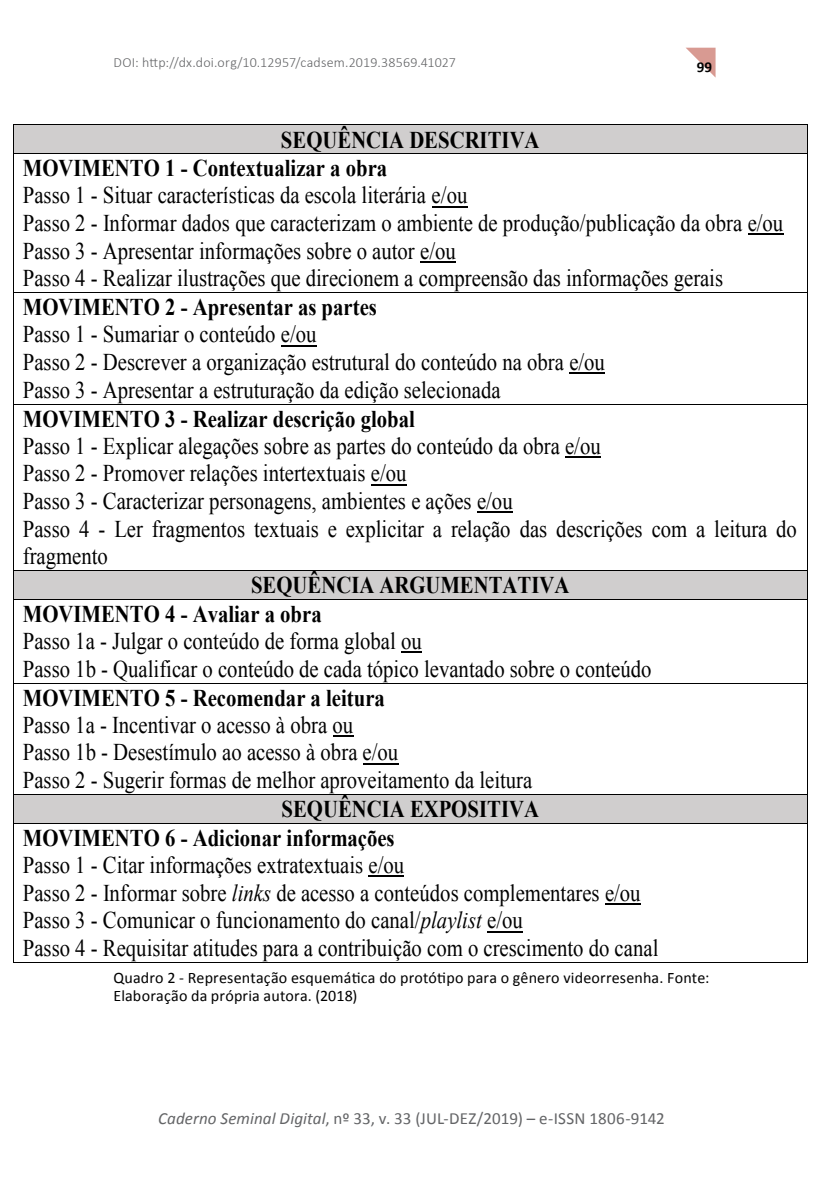
<style>
.page{position:relative;width:823px;height:1191px;background:#fff}
.page>*{position:absolute;margin:0;border:0;box-sizing:border-box;transform-origin:0 0}
.t1{font:24px/27.6px "Times New Roman";color:#000;scale:.86 1}
.t2{font:700 24px/28.6px "Times New Roman";color:#000;scale:.86 1}
.t3{font:17px "Calibri";letter-spacing:.005em;color:#636466}
.t4{font:16px/18px "Calibri";letter-spacing:.01em;color:#000}
.t5{font:700 15px "Calibri";color:#000}
.t6{font:300 14px "Calibri";letter-spacing:.015em;color:#636466}
.s1{font-style:italic}
</style>
<div class="page">
<svg style="left:686px;top:48px;width:29px;height:29px"></svg>
<div style="left:14px;top:126px;width:792px;height:27px;background:#d0cece"></div>
<hr style="left:14px;top:124px;width:792px;height:1px;background:#000">
<hr style="left:431px;top:206px;width:36px;height:1px;background:#000">
<hr style="left:747px;top:234px;width:36px;height:1px;background:#000">
<hr style="left:420px;top:261px;width:35px;height:1px;background:#000">
<svg style="left:13px;top:124px;width:1px;height:30px"></svg>
<hr style="left:14px;top:153px;width:792px;height:1px;background:#000">
<svg style="left:806px;top:124px;width:1px;height:30px"></svg>
<hr style="left:13px;top:154px;width:1px;height:138px;background:#000">
<hr style="left:806px;top:154px;width:1px;height:138px;background:#000">
<hr style="left:281px;top:345px;width:35px;height:1px;background:#000">
<hr style="left:569px;top:373px;width:35px;height:1px;background:#000">
<hr style="left:14px;top:292px;width:792px;height:1px;background:#000">
<hr style="left:13px;top:293px;width:1px;height:110px;background:#000">
<hr style="left:806px;top:293px;width:1px;height:110px;background:#000">
<hr style="left:565px;top:456px;width:35px;height:1px;background:#000">
<hr style="left:370px;top:484px;width:36px;height:1px;background:#000">
<hr style="left:477px;top:512px;width:35px;height:1px;background:#000">
<hr style="left:14px;top:403px;width:792px;height:1px;background:#000">
<hr style="left:13px;top:404px;width:1px;height:166px;background:#000">
<hr style="left:806px;top:404px;width:1px;height:166px;background:#000">
<div style="left:14px;top:571px;width:792px;height:28px;background:#d0cece"></div>
<hr style="left:14px;top:570px;width:792px;height:1px;background:#000">
<hr style="left:401px;top:651px;width:21px;height:2px;background:#000">
<svg style="left:13px;top:570px;width:1px;height:30px"></svg>
<hr style="left:14px;top:599px;width:792px;height:1px;background:#000">
<svg style="left:806px;top:570px;width:1px;height:30px"></svg>
<hr style="left:13px;top:600px;width:1px;height:82px;background:#000">
<hr style="left:806px;top:600px;width:1px;height:82px;background:#000">
<svg style="left:333px;top:735px;width:20px;height:1px"></svg>
<hr style="left:362px;top:763px;width:36px;height:1px;background:#000">
<hr style="left:14px;top:682px;width:792px;height:1px;background:#000">
<hr style="left:13px;top:683px;width:1px;height:111px;background:#000">
<hr style="left:806px;top:683px;width:1px;height:111px;background:#000">
<div style="left:14px;top:795px;width:792px;height:28px;background:#d0cece"></div>
<hr style="left:14px;top:794px;width:792px;height:1px;background:#000">
<hr style="left:368px;top:875px;width:36px;height:2px;background:#000">
<hr style="left:604px;top:903px;width:36px;height:1px;background:#000">
<hr style="left:487px;top:931px;width:35px;height:1px;background:#000">
<svg style="left:13px;top:794px;width:1px;height:30px"></svg>
<hr style="left:14px;top:823px;width:792px;height:1px;background:#000">
<svg style="left:806px;top:794px;width:1px;height:30px"></svg>
<hr style="left:13px;top:824px;width:1px;height:138px;background:#000">
<hr style="left:14px;top:962px;width:792px;height:1px;background:#000">
<hr style="left:806px;top:824px;width:1px;height:138px;background:#000">
<p class="t6" style="left:113px;top:54px;width:344px">DOI: http://dx.doi.org/10.12957/cadsem.2019.38569.41027</p>
<p class="t5" style="left:696px;top:57px;width:17px">99</p>
<p class="t2" style="left:23px;top:125px;width:602px;text-indent:258px">SEQUÊNCIA DESCRITIVA<br>MOVIMENTO 1 - Contextualizar a obra</p>
<p class="t1" style="left:23px;top:181px;width:885px">Passo 1 - Situar características da escola literária e/ou<br>Passo 2 - Informar dados que caracterizam o ambiente de produção/publicação da obra e/ou Passo 3 - Apresentar informações sobre o autor e/ou<br>Passo 4 - Realizar ilustrações que direcionem a compreensão das informações gerais</p>
<p class="t2" style="left:23px;top:292px;width:413px">MOVIMENTO 2 - Apresentar as partes</p>
<p class="t1" style="left:23px;top:320px;width:678px">Passo 1 - Sumariar o conteúdo e/ou<br>Passo 2 - Descrever a organização estrutural do conteúdo na obra e/ou<br>Passo 3 - Apresentar a estruturação da edição selecionada</p>
<p class="t2" style="left:23px;top:404px;width:457px">MOVIMENTO 3 - Realizar descrição global</p>
<p class="t1" style="left:23px;top:431px;width:901px">Passo 1 - Explicar alegações sobre as partes do conteúdo da obra e/ou<br>Passo 2 - Promover relações intertextuais e/ou<br>Passo 3 - Caracterizar personagens, ambientes e ações e/ou<br>Passo 4 - Ler fragmentos textuais e explicitar a relação das descrições com a leitura do fragmento</p>
<p class="t2" style="left:23px;top:570px;width:636px;text-indent:228px">SEQUÊNCIA ARGUMENTATIVA<br>MOVIMENTO 4 - Avaliar a obra</p>
<p class="t1" style="left:23px;top:627px;width:732px">Passo 1a - Julgar o conteúdo de forma global ou<br>Passo 1b - Qualificar o conteúdo de cada tópico levantado sobre o conteúdo</p>
<p class="t2" style="left:23px;top:683px;width:422px">MOVIMENTO 5 - Recomendar a leitura</p>
<p class="t1" style="left:23px;top:710px;width:593px">Passo 1a - Incentivar o acesso à obra ou<br>Passo 1b - Desestímulo ao acesso à obra e/ou<br>Passo 2 - Sugerir formas de melhor aproveitamento da leitura</p>
<p class="t2" style="left:23px;top:794px;width:601px;text-indent:258px">SEQUÊNCIA EXPOSITIVA<br>MOVIMENTO 6 - Adicionar informações</p>
<p class="t1" style="left:23px;top:851px;width:740px">Passo 1 - Citar informações extratextuais e/ou<br>Passo 2 - Informar sobre <span class="s1">links</span> de acesso a conteúdos complementares e/ou Passo 3 - Comunicar o funcionamento do canal/<span class="s1">playlist</span> e/ou<br>Passo 4 - Requisitar atitudes para a contribuição com o crescimento do canal</p>
<p class="t4" style="left:113px;top:969px;width:597px">Quadro 2 - Representação esquemática do protótipo para o gênero videorresenha. Fonte:<br>Elaboração da própria autora. (2018)</p>
<p class="t3" style="left:158px;top:1108px;width:508px"><span class="s1">Caderno Seminal Digital</span>, nº 33, v. 33 (JUL-DEZ/2019) – e-ISSN 1806-9142</p>
</div>
